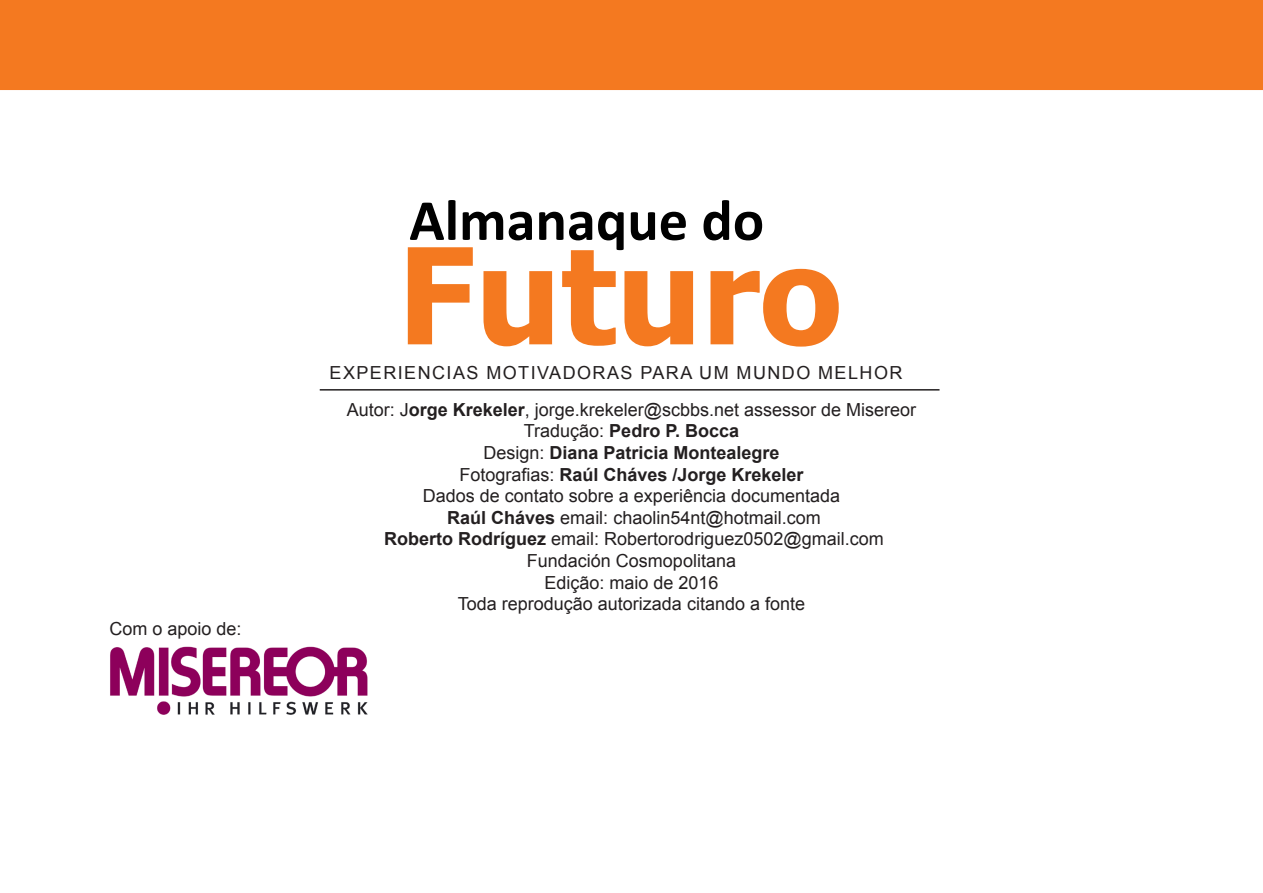
<style>
.page{position:relative;width:1263px;height:893px;background:#fff}
.page>*{position:absolute;margin:0;border:0;box-sizing:border-box;transform-origin:0 0}
.t1{font:700 133.5px "Tahoma";color:#f47920}
.t2{font:700 58.5px "Calibri";color:#000}
.t3{font:18px "Arial";color:#231f20}
.t4{font:700 18px "Arial";color:#231f20}
.t5{font:18px "Arial";letter-spacing:.08em;color:#231f20}
.s1{font-weight:700}
.s2{font-weight:400}
</style>
<div class="page">
<hr style="left:320px;top:389px;width:619px;height:2px;background:#231f20">
<img style="left:110px;top:647px;width:258px;height:67px">
<div style="left:0;top:0;width:1263px;height:89px;background:#f47920"></div>
<div style="left:0;top:0;width:1263px;height:90px;border:2px solid #f47920"></div>
<p class="t3" style="left:110px;top:617px;width:134px">Com o apoio de:</p>
<p class="t2" style="left:409px;top:183px;width:356px">Almanaque do</p>
<p class="t1" style="left:398px;top:202px;width:446px">Futuro</p>
<p class="t5" style="left:330px;top:361px;width:574px">EXPERIENCIAS MOTIVADORAS PARA UM MUNDO MELHOR</p>
<p class="t3" style="left:347px;top:398px;width:571px">Autor: J<span class="s1">orge Krekeler</span>, jorge.krekeler@scbbs.net assessor de Misereor</p>
<p class="t4" style="left:524px;top:419px;width:217px"><span class="s2">Tradução:</span> Pedro P. Bocca</p>
<p class="t4" style="left:483px;top:441px;width:298px"><span class="s2">Design:</span> Diana Patricia Montealegre</p>
<p class="t4" style="left:459px;top:462px;width:346px"><span class="s2">Fotografias:</span> Raúl Cháves /Jorge Krekeler</p>
<p class="t3" style="left:423px;top:484px;width:419px">Dados de contato sobre a experiência documentada</p>
<p class="t3" style="left:447px;top:506px;width:375px"><span class="s1">Raúl Cháves</span> email: chaolin54nt@hotmail.com</p>
<p class="t3" style="left:384px;top:527px;width:501px"><span class="s1">Roberto Rodríguez</span> email: Robertorodriguez0502@gmail.com</p>
<p class="t3" style="left:527px;top:549px;width:211px">Fundación Cosmopolitana</p>
<p class="t3" style="left:544px;top:570px;width:176px">Edição: maio de 2016</p>
<p class="t3" style="left:458px;top:592px;width:349px">Toda reprodução autorizada citando a fonte</p>
</div>
